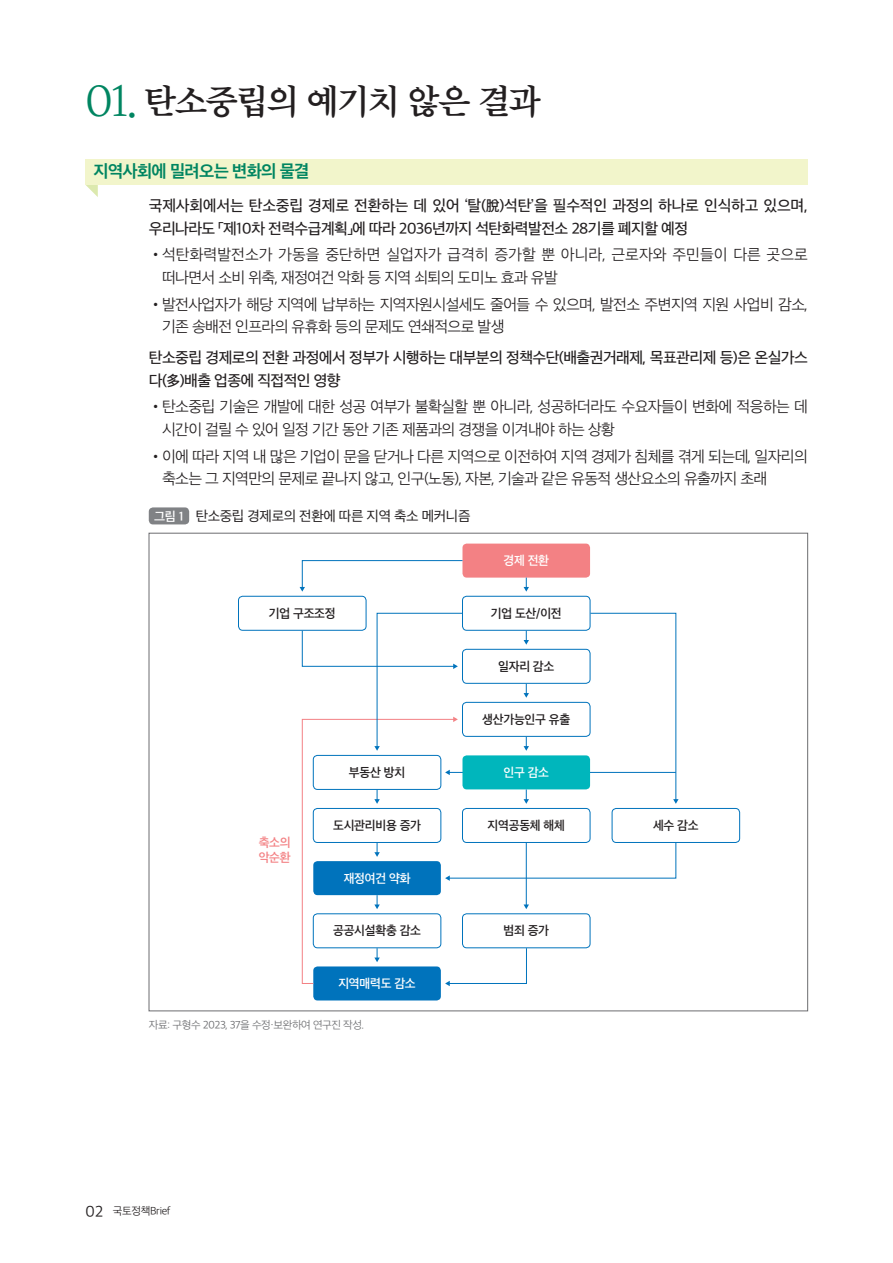
<style>
.page{position:relative;width:893px;height:1263px;background:#fff}
.page>*{position:absolute;margin:0;border:0;box-sizing:border-box;transform-origin:0 0}
.t1{font:34.5px "SD Myeongjo Neoa e Sm";letter-spacing:-.05em;color:#231f20}
.t2{font:16.5px "SD Gothic Neoa g Bd";letter-spacing:-.04em;color:#008561}
.t3{font:15px/22.5px "SD Gothic Neoa c Lt";letter-spacing:-.04em;color:#231f20}
.t4{font:15px/22.5px "SD Gothic Neoa e Md";letter-spacing:-.04em;color:#231f20}
.t5{font:15px/22.5px "SD Gothic Neoa c Lt";color:#231f20}
.t6{font:13.5px "SD Gothic Neoa d Rg";letter-spacing:-.025em;color:#231f20}
.t7{font:12px "SD Gothic Neoa f Sm";letter-spacing:-.02em;color:#231f20}
.t8{font:12px "SD Gothic Neoa f Sm";letter-spacing:-.02em;color:#fff}
.t9{font:12px/15px "SD Gothic Neoa f Sm";letter-spacing:-.02em;color:#f38184}
.t10{font:10.5px "SD Gothic Neoa c Lt";letter-spacing:-.04em;color:#6c6d70}
.t11{font:10.5px "SD Gothic Neoa c Lt";letter-spacing:-.03em;color:#231f20}
.s1{font-family:"SD Myeongjo Neoa b Lt";font-size:45px;color:#008561}
.s2{font-family:"SD Gothic Neoa f Sm";font-size:12px;color:#fff}
.s3{font-size:15px}
</style>
<div class="page">
<svg style="left:85px;top:184px;width:13px;height:13px"></svg>
<div style="left:85px;top:159px;width:723px;height:25px;background:#f2f5cb"></div>
<div style="left:149px;top:507px;width:40px;height:17px;background:#808285;border-radius:4px"></div>
<div style="left:462px;top:544px;width:128px;height:34px;background:#f38184;border-radius:4px"></div>
<div style="left:462px;top:596px;width:128px;height:35px;border:1px solid #0073bc;border-radius:4px"></div>
<div style="left:238px;top:596px;width:128px;height:35px;border:1px solid #0073bc;border-radius:4px"></div>
<div style="left:612px;top:808px;width:128px;height:35px;border:1px solid #0073bc;border-radius:4px"></div>
<div style="left:313px;top:966px;width:128px;height:34px;background:#0073bc;border-radius:4px"></div>
<svg style="left:524px;top:578px;width:5px;height:14px"></svg>
<svg style="left:300px;top:560px;width:163px;height:32px"></svg>
<svg style="left:302px;top:612px;width:377px;height:374px"></svg>
<h1 class="t1" style="left:85px;top:84px;width:458px"><span class="s1">01.</span> 탄소중립의 예기치 않은 결과</h1>
<p class="t2" style="left:94px;top:163px;width:217px">지역사회에 밀려오는 변화의 물결</p>
<p class="t4" style="left:149px;top:194px;width:661px">국제사회에서는 탄소중립 경제로 전환하는 데 있어 ‘탈(脫)석탄’을 필수적인 과정의 하나로 인식하고 있으며, 우리나라도 「제10차 전력수급계획」에 따라 2036년까지 석탄화력발전소 28기를 폐지할 예정</p>
<p class="t5" style="left:162px;top:244px;width:647px;text-indent:-13px">•석탄화력발전소가 가동을 중단하면 실업자가 급격히 증가할 뿐 아니라, 근로자와 주민들이 다른 곳으로 떠나면서 소비 위축, 재정여건 악화 등 지역 쇠퇴의 도미노 효과 유발</p>
<p class="t3" style="left:162px;top:293px;width:647px;text-indent:-13px">•발전사업자가 해당 지역에 납부하는 지역자원시설세도 줄어들 수 있으며, 발전소 주변지역 지원 사업비 감소, 기존 송배전 인프라의 유휴화 등의 문제도 연쇄적으로 발생</p>
<p class="t4" style="left:149px;top:346px;width:661px">탄소중립 경제로의 전환 과정에서 정부가 시행하는 대부분의 정책수단(배출권거래제, 목표관리제 등)은 온실가스 다(多)배출 업종에 직접적인 영향</p>
<p class="t3" style="left:162px;top:396px;width:647px;text-indent:-13px">•탄소중립 기술은 개발에 대한 성공 여부가 불확실할 뿐 아니라, 성공하더라도 수요자들이 변화에 적응하는 데 시간이 걸릴 수 있어 일정 기간 동안 기존 제품과의 경쟁을 이겨내야 하는 상황</p>
<p class="t3" style="left:162px;top:445px;width:647px;text-indent:-13px">•이에 따라 지역 내 많은 기업이 문을 닫거나 다른 지역으로 이전하여 지역 경제가 침체를 겪게 되는데, 일자리의 축소는 그 지역만의 문제로 끝나지 않고, 인구(노동), 자본, 기술과 같은 유동적 생산요소의 유출까지 초래</p>
<p class="t6" style="left:154px;top:509px;width:318px"><span class="s2">그림 1</span> 탄소중립 경제로의 전환에 따른 지역 축소 메커니즘</p>
<p class="t8" style="left:503px;top:555px;width:47px">경제 전환</p>
<p class="t7" style="left:269px;top:607px;width:68px">기업 구조조정</p>
<p class="t7" style="left:491px;top:607px;width:72px">기업 도산/이전</p>
<p class="t7" style="left:498px;top:660px;width:58px">일자리 감소</p>
<p class="t7" style="left:482px;top:713px;width:89px">생산가능인구 유출</p>
<p class="t7" style="left:349px;top:766px;width:58px">부동산 방치</p>
<p class="t8" style="left:503px;top:766px;width:47px">인구 감소</p>
<p class="t9" style="left:259px;top:835px;width:33px">축소의 악순환</p>
<p class="t7" style="left:333px;top:819px;width:89px">도시관리비용 증가</p>
<p class="t7" style="left:488px;top:819px;width:79px">지역공동체 해체</p>
<p class="t7" style="left:653px;top:819px;width:47px">세수 감소</p>
<p class="t8" style="left:344px;top:872px;width:68px">재정여건 약화</p>
<p class="t7" style="left:333px;top:925px;width:89px">공공시설확충 감소</p>
<p class="t7" style="left:503px;top:925px;width:47px">범죄 증가</p>
<p class="t8" style="left:338px;top:977px;width:79px">지역매력도 감소</p>
<p class="t10" style="left:149px;top:1020px;width:217px">자료: 구형수 2023, 37을 수정·보완하여 연구진 작성.</p>
<p class="t11" style="left:85px;top:1206px;width:87px"><span class="s3">02</span> 국토정책Brief</p>
</div>
